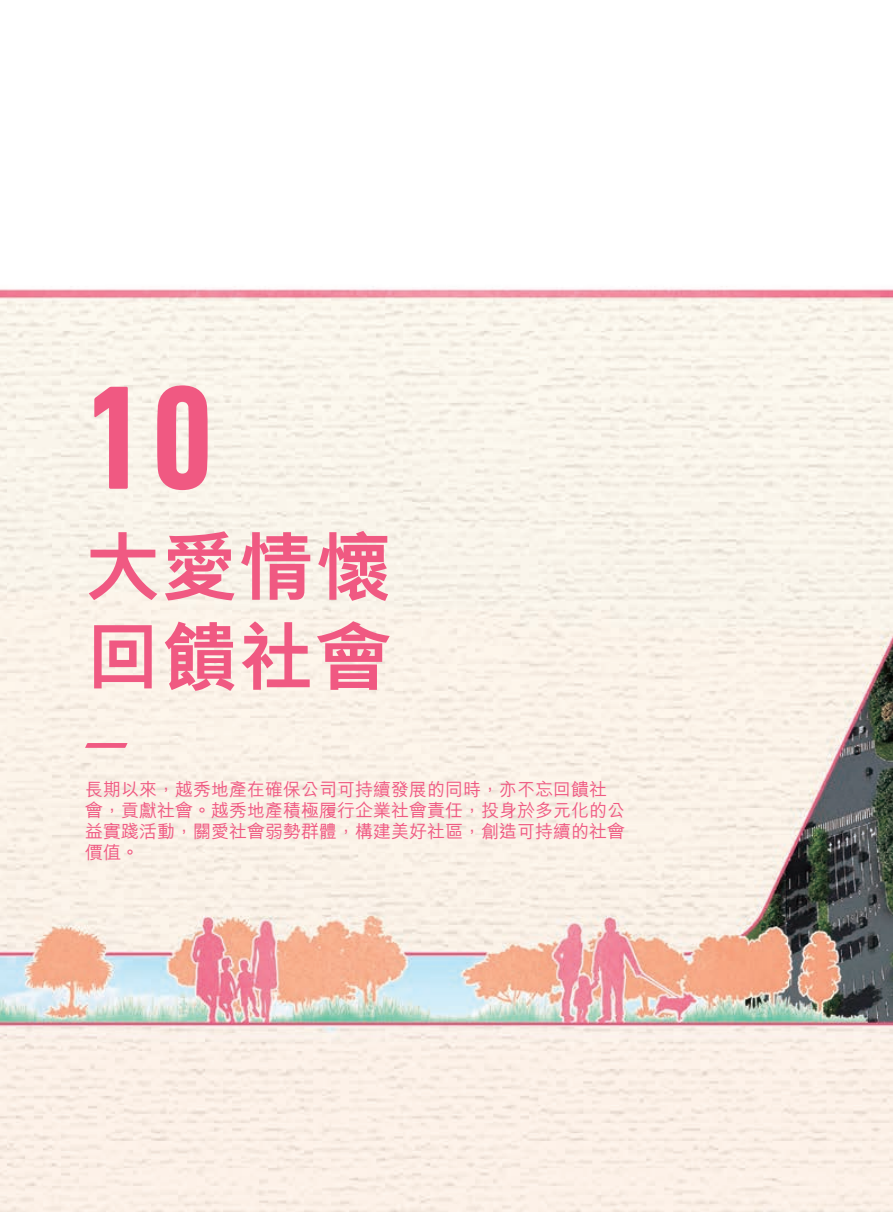
<style>
.page{position:relative;width:893px;height:1212px;background:#fff}
.page>*{position:absolute;margin:0;border:0;box-sizing:border-box;transform-origin:0 0}
.主標題{font:700 condensed 150px "DIN Next LT Pro";color:#f05982}
.主標題-2{font:800 75px "M Hei HK";letter-spacing:.025em;color:#f05982}
._3__標題{font:500 18px/21px "M Hei HK";color:#f05982}
.s1{font-family:"M Hei HKS"}
</style>
<div class="page">
<img style="left:0;top:286px;width:893px;height:926px">
<hr style="left:0;top:81px;width:893px;height:1px;background:#f05982">
<div style="left:20px;top:60px;width:43px;height:43px;background:#fff"></div>
<svg style="left:85px;top:743px;width:43px;height:5px"></svg>
<p class="主標題" style="left:85px;top:353px;width:130px">10</p>
<p class="主標題-2" style="left:85px;top:530px;width:307px">大愛情懷</p>
<p class="主標題-2" style="left:85px;top:620px;width:307px">回饋社會</p>
<p class="_3__標題" style="left:85px;top:777px;width:541px">長期以來<span class="s1">，</span>越秀地產在確保公司可持續發展的同時<span class="s1">，</span>亦不忘回饋社會<span class="s1">，</span>貢獻社會<span class="s1">。</span>越秀地產積極履行企業社會責任<span class="s1">，</span>投身於多元化的公益實踐活動<span class="s1">，</span>關愛社會弱勢群體<span class="s1">，</span>構建美好社區<span class="s1">，</span>創造可持續的社會價值<span class="s1">。</span></p>
</div>
